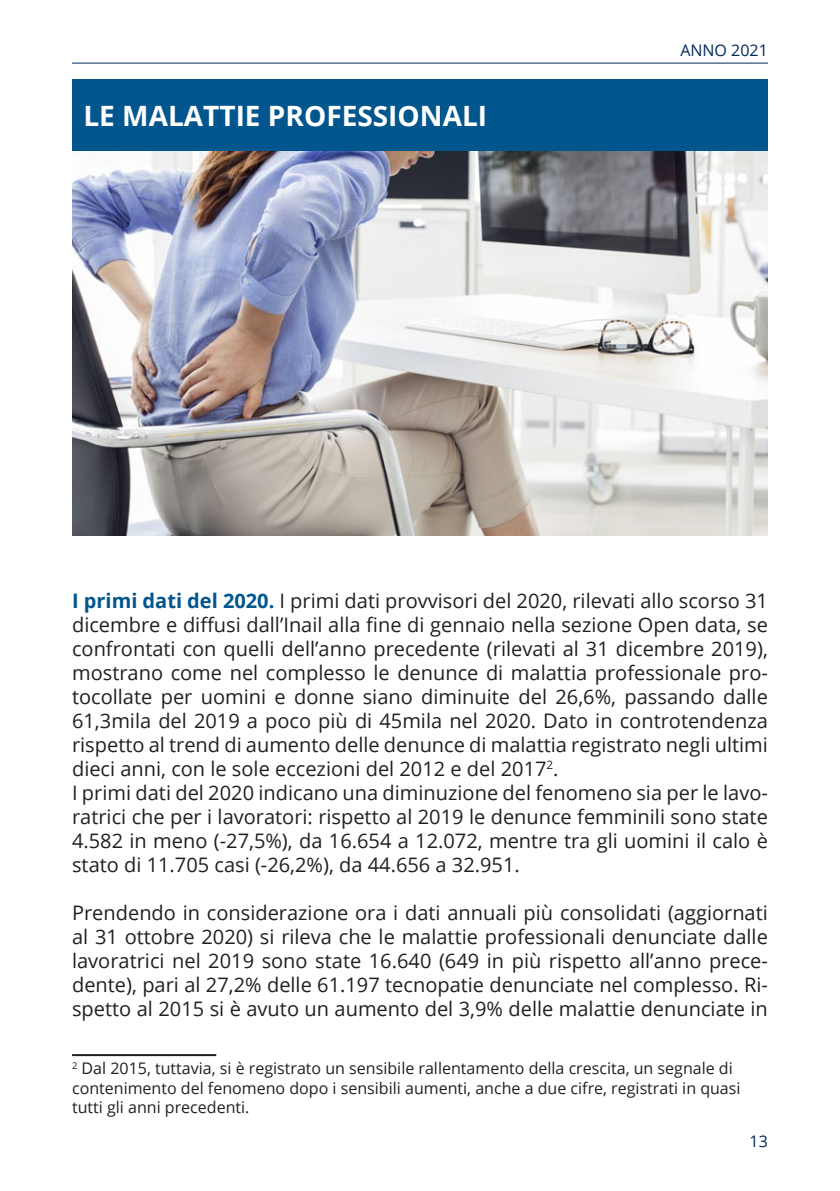
<style>
.page{position:relative;width:840px;height:1191px;background:#fff}
.page>*{position:absolute;margin:0;border:0;box-sizing:border-box;transform-origin:0 0}
.Capitolo{font:700 28px "Open Sans";color:#fff}
.Paragrafo_semplice{font:20px/24px "Open Sans";color:#231f20;text-align:justify}
.Paragrafo_base_-_not{font:16px/19.2px "Open Sans";color:#231f20}
.t1{font:16px "Open Sans";color:#002858}
.s1{font-weight:700;color:#01568d}
</style>
<div class="page">
<hr style="left:72px;top:63px;width:695px;height:1px;background:#002858">
<div style="left:72px;top:79px;width:695px;height:72px;background:#01568d"></div>
<img style="left:72px;top:151px;width:695px;height:384px">
<hr style="left:72px;top:1054px;width:144px;height:2px;background:#231f20">
<p class="Capitolo" style="left:83px;top:96px;width:405px">LE MALATTIE PROFESSIONALI</p>
<p class="t1" style="left:680px;top:40px;width:89px">ANNO 2021</p>
<p class="Paragrafo_semplice" style="left:72px;top:588px;width:697px"><span class="s1">I primi dati del 2020.</span> I primi dati provvisori del 2020, rilevati allo scorso 31 dicembre e diffusi dall’Inail alla fine di gennaio nella sezione Open data, se confrontati con quelli dell’anno precedente (rilevati al 31 dicembre 2019), mostrano come nel complesso le denunce di malattia professionale pro&shy;tocollate per uomini e donne siano diminuite del 26,6%, passando dalle 61,3mila del 2019 a poco più di 45mila nel 2020. Dato in controtendenza rispetto al trend di aumento delle denunce di malattia registrato negli ultimi dieci anni, con le sole eccezioni del 2012 e del 2017<sup>2</sup>.</p>
<p class="Paragrafo_semplice" style="left:72px;top:780px;width:697px">I primi dati del 2020 indicano una diminuzione del fenomeno sia per le lavo&shy;ratrici che per i lavoratori: rispetto al 2019 le denunce femminili sono state 4.582 in meno (-27,5%), da 16.654 a 12.072, mentre tra gli uomini il calo è stato di 11.705 casi (-26,2%), da 44.656 a 32.951.</p>
<p class="Paragrafo_semplice" style="left:72px;top:900px;width:697px">Prendendo in considerazione ora i dati annuali più consolidati (aggiornati al 31 ottobre 2020) si rileva che le malattie professionali denunciate dalle lavoratrici nel 2019 sono state 16.640 (649 in più rispetto all’anno prece&shy;dente), pari al 27,2% delle 61.197 tecnopatie denunciate nel complesso. Ri&shy;spetto al 2015 si è avuto un aumento del 3,9% delle malattie denunciate in</p>
<p class="Paragrafo_base_-_not" style="left:72px;top:1058px;width:669px"><sup>2</sup> Dal 2015, tuttavia, si è registrato un sensibile rallentamento della crescita, un segnale di contenimento del fenomeno dopo i sensibili aumenti, anche a due cifre, registrati in quasi tutti gli anni precedenti.</p>
<p class="t1" style="left:749px;top:1130px;width:20px">13</p>
</div>
